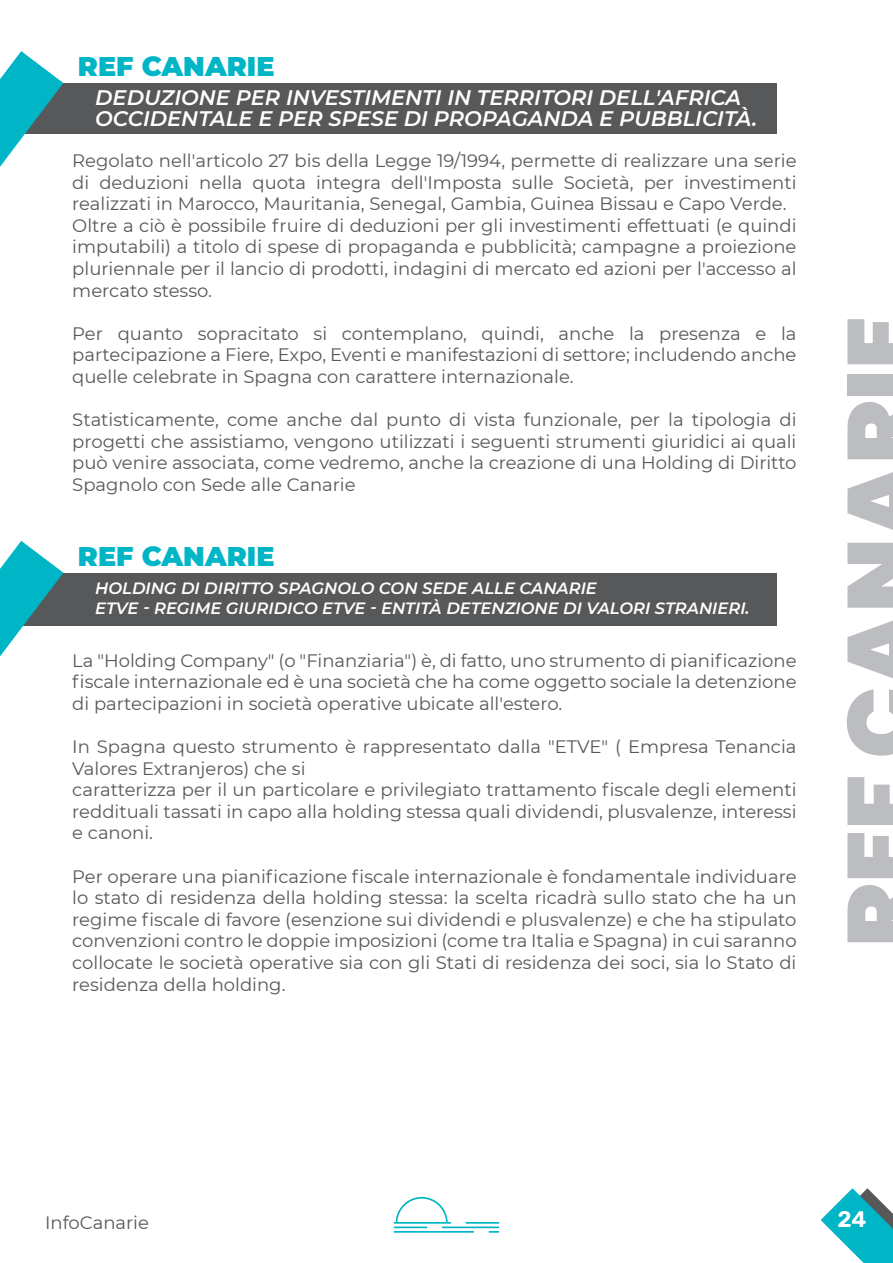
<style>
.page{position:relative;width:893px;height:1263px;background:#fff}
.page>*{position:absolute;margin:0;border:0;box-sizing:border-box;transform-origin:0 0}
.t1{font:900 95.7px "Poppins";color:#bcbdc0}
.t2{font:900 27px "Montserrat";color:#00b5c6}
.t3{font:600 22.5px "Rubik";color:#fff}
.t4{font:italic 600 21px/21px "Montserrat";color:#fff}
.t5{font:18px/21.6px "Montserrat";color:#57585a;text-align:justify}
.t6{font:italic 600 16.35px/19.6px "Montserrat";color:#fff}
</style>
<div class="page">
<svg style="left:821px;top:1188px;width:72px;height:75px"></svg>
<svg style="left:394px;top:1197px;width:105px;height:36px"></svg>
<div style="left:0;top:83px;width:776px;height:51px;background:#57585a"></div>
<svg style="left:0;top:51px;width:63px;height:116px"></svg>
<div style="left:0;top:573px;width:776px;height:53px;background:#57585a"></div>
<svg style="left:0;top:541px;width:63px;height:115px"></svg>
<h2 class="t2" style="left:78px;top:46px;width:198px">REF CANARIE</h2>
<p class="t4" style="left:95px;top:86px;width:664px">DEDUZIONE PER INVESTIMENTI IN TERRITORI DELL'AFRICA<br>OCCIDENTALE E PER SPESE DI PROPAGANDA E PUBBLICITÀ.</p>
<p class="t5" style="left:72px;top:149px;width:726px;text-align:left">Regolato nell'articolo 27 bis della Legge 19/1994, permette di realizzare una serie di deduzioni nella quota integra dell'Imposta sulle Società, per investimenti realizzati in Marocco, Mauritania, Senegal, Gambia, Guinea Bissau e Capo Verde.<br>Oltre a ciò è possibile fruire di deduzioni per gli investimenti effettuati (e quindi imputabili) a titolo di spese di propaganda e pubblicità; campagne a proiezione pluriennale per il lancio di prodotti, indagini di mercato ed azioni per l'accesso al mercato stesso.</p>
<p class="t5" style="left:72px;top:322px;width:726px">Per quanto sopracitato si contemplano, quindi, anche la presenza e la partecipazione a Fiere, Expo, Eventi e manifestazioni di settore; includendo anche quelle celebrate in Spagna con carattere internazionale.</p>
<p class="t5" style="left:72px;top:408px;width:726px">Statisticamente, come anche dal punto di vista funzionale, per la tipologia di progetti che assistiamo, vengono utilizzati i seguenti strumenti giuridici ai quali può venire associata, come vedremo, anche la creazione di una Holding di Diritto Spagnolo con Sede alle Canarie</p>
<h2 class="t2" style="left:78px;top:536px;width:198px">REF CANARIE</h2>
<p class="t6" style="left:95px;top:578px;width:656px">HOLDING DI DIRITTO SPAGNOLO CON SEDE ALLE CANARIE<br>ETVE - REGIME GIURIDICO ETVE - ENTITÀ DETENZIONE DI VALORI STRANIERI.</p>
<p class="t5" style="left:72px;top:649px;width:726px">La "Holding Company" (o "Finanziaria") è, di fatto, uno strumento di pianificazione fiscale internazionale ed è una società che ha come oggetto sociale la detenzione di partecipazioni in società operative ubicate all'estero.</p>
<p class="t5" style="left:72px;top:735px;width:726px;text-align:left">In Spagna questo strumento è rappresentato dalla "ETVE" ( Empresa Tenancia Valores Extranjeros) che si<br>caratterizza per il un particolare e privilegiato trattamento fiscale degli elementi reddituali tassati in capo alla holding stessa quali dividendi, plusvalenze, interessi e canoni.</p>
<p class="t5" style="left:72px;top:865px;width:726px">Per operare una pianificazione fiscale internazionale è fondamentale individuare lo stato di residenza della holding stessa: la scelta ricadrà sullo stato che ha un regime fiscale di favore (esenzione sui dividendi e plusvalenze) e che ha stipulato convenzioni contro le doppie imposizioni (come tra Italia e Spagna) in cui saranno collocate le società operative sia con gli Stati di residenza dei soci, sia lo Stato di residenza della holding.</p>
<h1 class="t1" style="left:826px;top:947px;width:633px;rotate:-90deg">REF CANARIE</h1>
<p class="t5" style="left:45px;top:1211px;width:105px">InfoCanarie</p>
<p class="t3" style="left:837px;top:1207px;width:31px">24</p>
</div>
